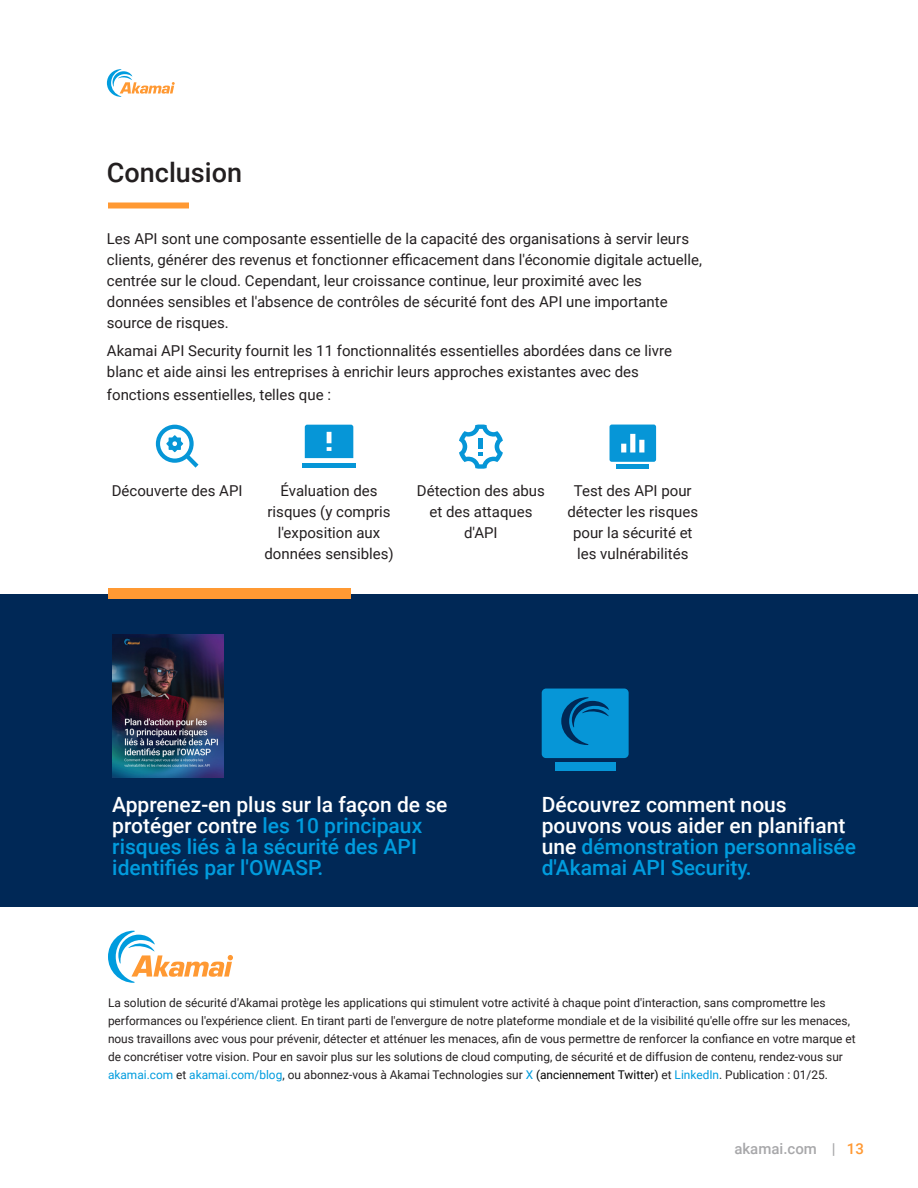
<style>
.page{position:relative;width:918px;height:1188px;background:#fff}
.page>*{position:absolute;margin:0;border:0;box-sizing:border-box;transform-origin:0 0}
.H1_-_Single_Column_Orange_Bar{font:500 27px "Roboto";color:#231f20}
.H2_-_Subheading{font:500 21px/21px "Roboto";color:#009cde}
.H2_-_Subheading-2{font:500 21px/21px "Roboto";color:#fff}
.Body{font:15px/21px "Roboto";color:#231f20;text-align:center}
.t1{font:500 15px "Roboto";color:#a8a8aa}
.t2{font:12px/18px "Roboto";color:#231f20}
.s1{color:#fff}
.s2{color:#009cde}
.s3{color:#000}
.s4{color:#f93}
</style>
<div class="page">
<svg style="left:107px;top:69px;width:68px;height:28px"></svg>
<div style="left:108px;top:202px;width:81px;height:6px;background:#f93"></div>
<div style="left:0;top:594px;width:918px;height:312px;background:#002856"></div>
<div style="left:108px;top:589px;width:243px;height:10px;background:#f93"></div>
<svg style="left:108px;top:931px;width:125px;height:52px"></svg>
<svg style="left:156px;top:425px;width:43px;height:43px"></svg>
<svg style="left:459px;top:424px;width:44px;height:45px"></svg>
<hr style="left:479px;top:438px;width:4px;height:10px;background:#0696d7">
<div style="left:617px;top:464px;width:32px;height:5px;background:#0696d7"></div>
<svg style="left:610px;top:425px;width:46px;height:37px;background:#25a3dc"></svg>
<div style="left:302px;top:463px;width:54px;height:5px;background:#0696d7"></div>
<div style="left:305px;top:425px;width:48px;height:33px;background:#0696d7"></div>
<svg style="left:542px;top:689px;width:87px;height:69px;background:#0589c8"></svg>
<div style="left:555px;top:762px;width:61px;height:9px;background:#0696d7"></div>
<img style="left:112px;top:634px;width:111px;height:144px">
<p class="H1_-_Single_Column_Orange_Bar" style="left:107px;top:154px;width:137px">Conclusion</p>
<p class="Body" style="left:107px;top:227px;width:597px;text-align:left">Les API sont une composante essentielle de la capacité des organisations à servir leurs clients, générer des revenus et fonctionner efficacement dans l'économie digitale actuelle, centrée sur le cloud. Cependant, leur croissance continue, leur proximité avec les données sensibles et l'absence de contrôles de sécurité font des API une importante source de risques.</p>
<p class="Body" style="left:107px;top:339px;width:567px;text-align:left">Akamai API Security fournit les 11 fonctionnalités essentielles abordées dans ce livre blanc et aide ainsi les entreprises à enrichir leurs approches existantes avec des</p>
<p class="Body" style="left:107px;top:383px;width:226px">fonctions essentielles, telles que :</p>
<p class="Body" style="left:112px;top:480px;width:132px">Découverte des API</p>
<p class="Body" style="left:264px;top:480px;width:131px">Évaluation des risques (y compris l'exposition aux données sensibles)</p>
<p class="Body" style="left:417px;top:480px;width:130px">Détection des abus et des attaques d'API</p>
<p class="Body" style="left:567px;top:480px;width:132px">Test des API pour détecter les risques pour la sécurité et les vulnérabilités</p>
<p class="H2_-_Subheading" style="left:112px;top:794px;width:337px"><span class="s1">Apprenez-en plus sur la façon de se protéger contre</span> les 10 principaux risques liés à la sécurité des API identifiés par l'OWASP.</p>
<p class="H2_-_Subheading-2" style="left:542px;top:794px;width:316px">Découvrez comment nous pouvons vous aider en planifiant une <span class="s2">démonstration personnalisée d'Akamai API Security.</span></p>
<p class="t2" style="left:108px;top:994px;width:749px">La solution de sécurité d'Akamai protège les applications qui stimulent votre activité à chaque point d'interaction, sans compromettre les performances ou l'expérience client. En tirant parti de l'envergure de notre plateforme mondiale et de la visibilité qu'elle offre sur les menaces, nous travaillons avec vous pour prévenir, détecter et atténuer les menaces, afin de vous permettre de renforcer la confiance en votre marque et de concrétiser votre vision. Pour en savoir plus sur les solutions de cloud computing, de sécurité et de diffusion de contenu, rendez-vous sur <span class="s2">akamai.com</span> et <span class="s2">akamai.com/blog</span>, ou abonnez-vous à Akamai Technologies sur <span class="s2">X</span> <span class="s3">(anciennement Twitter)</span> et <span class="s2">LinkedIn</span>. Publication : 01/25.</p>
<p class="t1" style="left:734px;top:1139px;width:131px">akamai.com | <span class="s4">13</span></p>
</div>
